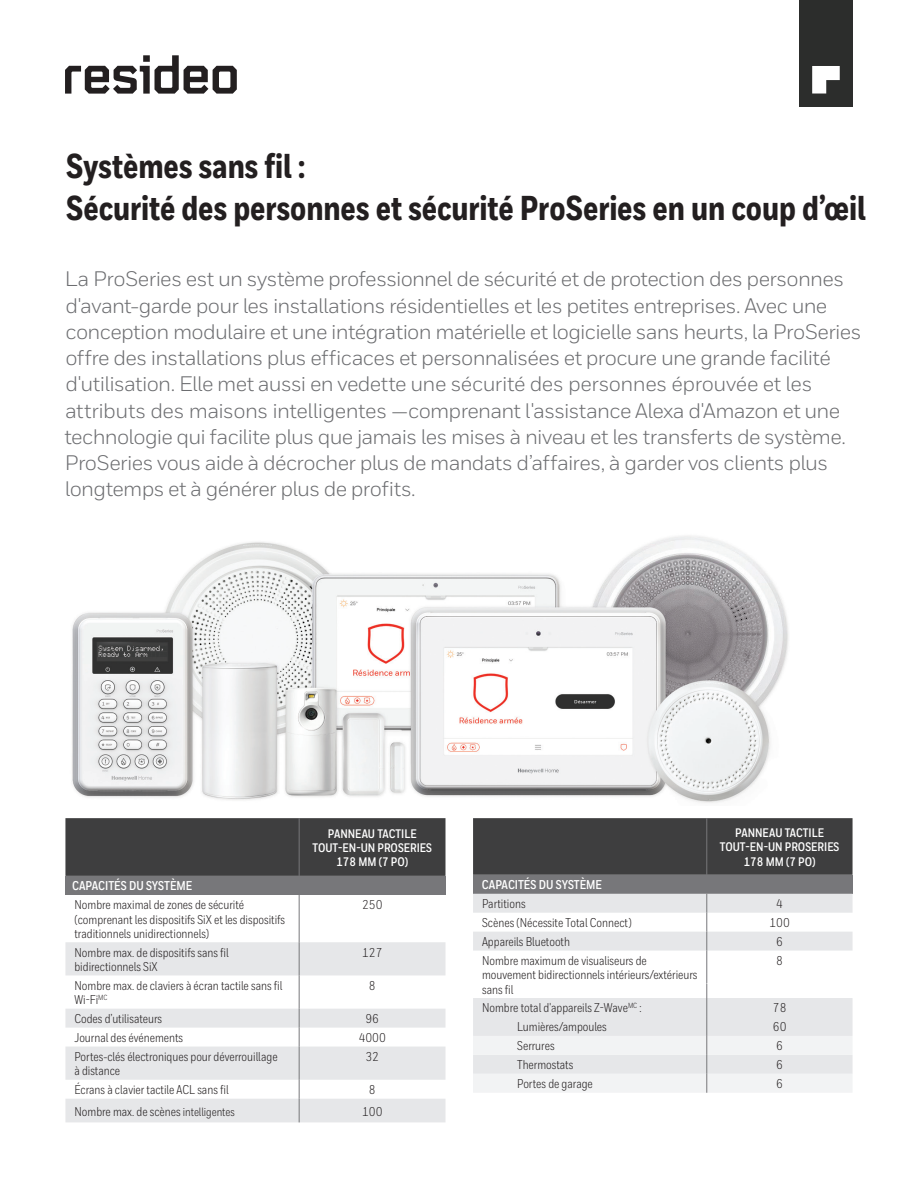
<style>
.page{position:relative;width:918px;height:1188px;background:#fff}
.page>*{position:absolute;margin:0;border:0;box-sizing:border-box;transform-origin:0 0}
.t1{font:800 34.5px/42px "Honeywell Cond";color:#231f20}
.t2{font:21px/26.2px "Honeywell Sans";letter-spacing:-.03em;color:#6c6d70}
.t3{font:12.75px/14.2px "Honeywell Cond";color:#231f20}
.t4{font:700 12.75px "Honeywell Cond";color:#fff}
.t5{font:700 12.3px/14.2px "Honeywell Cond";color:#fff;text-align:center}
.s1{font-size:12px}
</style>
<div class="page">
<img style="left:72px;top:536px;width:717px;height:267px">
<div style="left:65px;top:818px;width:381px;height:58px;background:#3e3e3f"></div>
<div style="left:65px;top:876px;width:381px;height:19px;background:#77777a"></div>
<svg style="left:65px;top:942px;width:381px;height:180px;fill:#e6e7e9"></svg>
<hr style="left:299px;top:818px;width:1px;height:58px;background:#77777a">
<hr style="left:299px;top:895px;width:1px;height:47px;background:#77777a">
<hr style="left:299px;top:942px;width:1px;height:33px;background:#77777a">
<hr style="left:299px;top:975px;width:1px;height:34px;background:#77777a">
<svg style="left:299px;top:1009px;width:1px;height:38px"></svg>
<hr style="left:299px;top:1047px;width:1px;height:33px;background:#77777a">
<svg style="left:299px;top:1080px;width:1px;height:42px"></svg>
<div style="left:473px;top:818px;width:380px;height:57px;background:#3e3e3f"></div>
<div style="left:473px;top:875px;width:380px;height:19px;background:#77777a"></div>
<hr style="left:706px;top:818px;width:1px;height:57px;background:#77777a">
<svg style="left:473px;top:894px;width:380px;height:57px"></svg>
<hr style="left:706px;top:951px;width:1px;height:47px;background:#77777a">
<svg style="left:473px;top:998px;width:380px;height:95px"></svg>
<div style="left:799px;top:0;width:54px;height:107px;background:#2c2d2c"></div>
<svg style="left:812px;top:66px;width:28px;height:28px"></svg>
<svg style="left:65px;top:55px;width:172px;height:39px"></svg>
<h1 class="t1" style="left:66px;top:146px;width:801px">Systèmes sans fil :<br>Sécurité des personnes et sécurité ProSeries en un coup d’œil</h1>
<p class="t2" style="left:64px;top:266px;width:799px">La ProSeries est un système professionnel de sécurité et de protection des personnes d'avant-garde pour les installations résidentielles et les petites entreprises. Avec une conception modulaire et une intégration matérielle et logicielle sans heurts, la ProSeries offre des installations plus efficaces et personnalisées et procure une grande facilité d'utilisation. Elle met aussi en vedette une sécurité des personnes éprouvée et les attributs des maisons intelligentes —comprenant l'assistance Alexa d'Amazon et une technologie qui facilite plus que jamais les mises à niveau et les transferts de système.<br>ProSeries vous aide à décrocher plus de mandats d’affaires, à garder vos clients plus longtemps et à générer plus de profits.</p>
<p class="t5" style="left:312px;top:826px;width:121px">PANNEAU TACTILE<br>TOUT-EN-UN PROSERIES<br>178 MM (7 PO)</p>
<p class="t4" style="left:72px;top:878px;width:122px">CAPACITÉS DU SYSTÈME</p>
<p class="t3" style="left:74px;top:898px;width:212px">Nombre maximal de zones de sécurité (comprenant les dispositifs SiX et les dispositifs traditionnels unidirectionnels)</p>
<p class="t3" style="left:362px;top:898px;width:22px">250</p>
<p class="t3" style="left:74px;top:945px;width:156px">Nombre max. de dispositifs sans fil bidirectionnels SiX</p>
<p class="t3" style="left:362px;top:945px;width:22px">127</p>
<p class="t3" style="left:74px;top:978px;width:209px">Nombre max. de claviers à écran tactile sans fil<br>Wi-Fi<sup>MC</sup></p>
<p class="t3" style="left:369px;top:978px;width:8px">8</p>
<p class="t3" style="left:74px;top:1012px;width:89px">Codes d’utilisateurs</p>
<p class="t3" style="left:366px;top:1012px;width:15px">96</p>
<p class="t3" style="left:74px;top:1031px;width:110px">Journal des événements</p>
<p class="t3" style="left:359px;top:1031px;width:29px">4000</p>
<p class="t3" style="left:74px;top:1050px;width:205px">Portes-clés électroniques pour déverrouillage à distance</p>
<p class="t3" style="left:366px;top:1050px;width:15px">32</p>
<p class="t3" style="left:74px;top:1083px;width:156px">Écrans à clavier tactile ACL sans fil</p>
<p class="t3" style="left:369px;top:1083px;width:8px">8</p>
<p class="t3" style="left:74px;top:1104px;width:162px">Nombre max. de scènes <span class="s1">intelligentes</span></p>
<p class="t3" style="left:362px;top:1104px;width:22px">100</p>
<p class="t5" style="left:720px;top:826px;width:121px">PANNEAU TACTILE<br>TOUT-EN-UN PROSERIES<br>178 MM (7 PO)</p>
<p class="t4" style="left:482px;top:877px;width:122px">CAPACITÉS DU SYSTÈME</p>
<p class="t3" style="left:482px;top:897px;width:45px">Partitions</p>
<p class="t3" style="left:776px;top:897px;width:8px">4</p>
<p class="t3" style="left:482px;top:916px;width:151px">Scènes (Nécessite Total Connect)</p>
<p class="t3" style="left:769px;top:916px;width:22px">100</p>
<p class="t3" style="left:482px;top:935px;width:90px">Appareils Bluetooth</p>
<p class="t3" style="left:776px;top:935px;width:8px">6</p>
<p class="t3" style="left:482px;top:954px;width:217px">Nombre maximum de visualiseurs de mouvement bidirectionnels intérieurs/extérieurs sans fil</p>
<p class="t3" style="left:776px;top:954px;width:8px">8</p>
<p class="t3" style="left:482px;top:1001px;width:161px">Nombre total d'appareils Z-Wave<sup>MC</sup> :</p>
<p class="t3" style="left:773px;top:1001px;width:15px">78</p>
<p class="t3" style="left:517px;top:1020px;width:91px">Lumières/ampoules</p>
<p class="t3" style="left:773px;top:1020px;width:15px">60</p>
<p class="t3" style="left:517px;top:1039px;width:39px">Serrures</p>
<p class="t3" style="left:776px;top:1039px;width:8px">6</p>
<p class="t3" style="left:517px;top:1058px;width:58px">Thermostats</p>
<p class="t3" style="left:776px;top:1058px;width:8px">6</p>
<p class="t3" style="left:517px;top:1077px;width:77px">Portes de garage</p>
<p class="t3" style="left:776px;top:1077px;width:8px">6</p>
</div>
